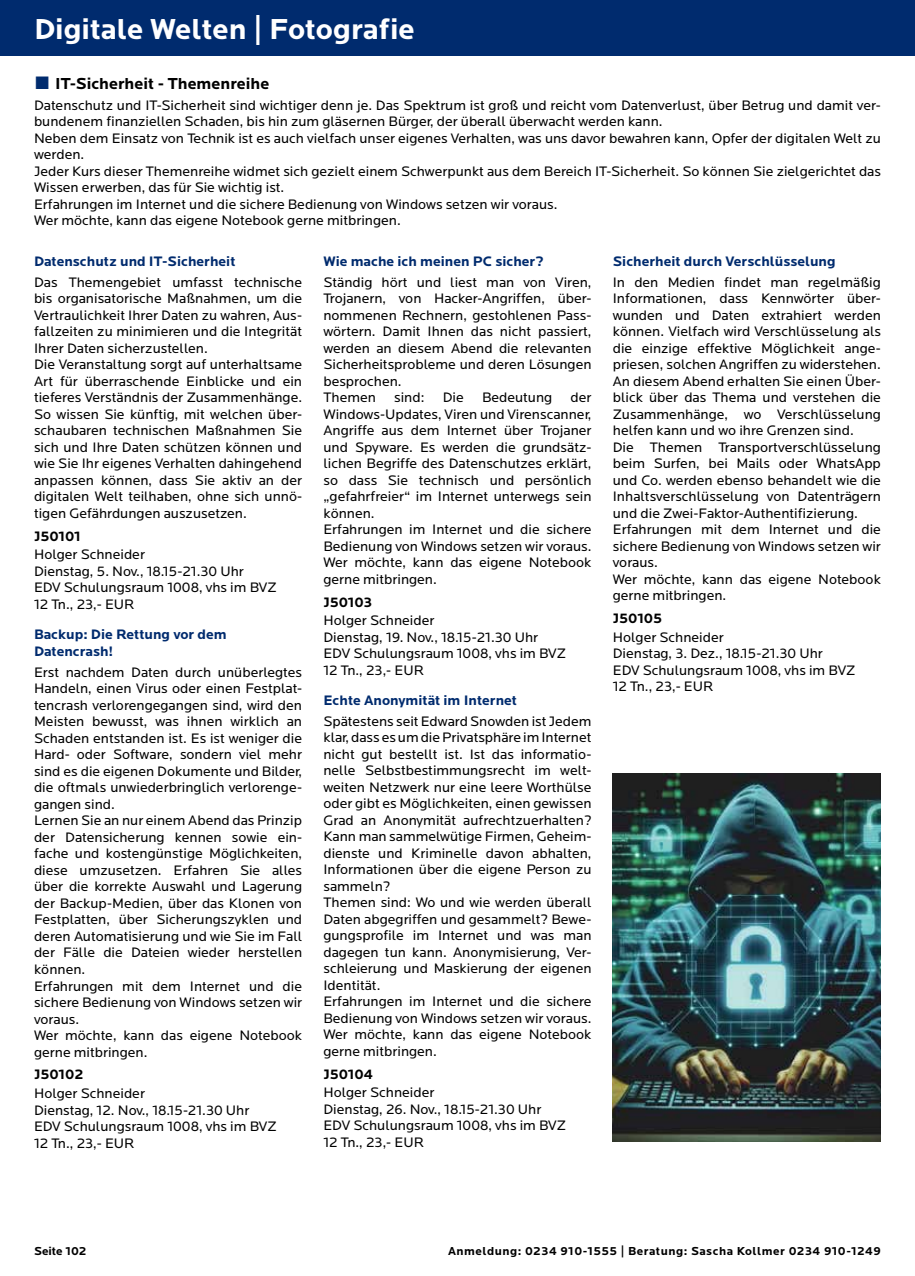
<style>
.page{position:relative;width:915px;height:1276px;background:#fff}
.page>*{position:absolute;margin:0;border:0;box-sizing:border-box;transform-origin:0 0}
.t1{font:700 30px "Locator";color:#fff}
.t2{font:700 16.5px "Locator";color:#000}
.t3{font:14.25px/16.5px "Locator";color:#000}
.t4{font:700 14.25px/17.2px "Locator";color:#002b6e}
.t5{font:700 14.25px "Locator";color:#000}
.t6{font:700 12px "Locator";letter-spacing:.04em;color:#000}
.t7{font:700 12px "Locator";color:#000}
.s1{font-family:"Arial";font-weight:400;font-size:27px;color:#002b6e}
</style>
<div class="page">
<div style="left:0;top:0;width:914px;height:55px;background:#002b6e"></div>
<img style="left:612px;top:773px;width:268px;height:368px">
<h1 class="t1" style="left:34px;top:12px;width:382px">Digitale Welten | Fotografie</h1>
<p class="t2" style="left:34px;top:74px;width:237px"><span class="s1">■</span> IT-Sicherheit - Themenreihe</p>
<p class="t3" style="left:34px;top:97px;width:848px">Datenschutz und IT-Sicherheit sind wichtiger denn je. Das Spektrum ist groß und reicht vom Datenverlust, über Betrug und damit ver&shy;bundenem finanziellen Schaden, bis hin zum gläsernen Bürger, der überall überwacht werden kann.<br>Neben dem Einsatz von Technik ist es auch vielfach unser eigenes Verhalten, was uns davor bewahren kann, Opfer der digitalen Welt zu werden.<br>Jeder Kurs dieser Themenreihe widmet sich gezielt einem Schwerpunkt aus dem Bereich IT-Sicherheit. So können Sie zielgerichtet das Wissen erwerben, das für Sie wichtig ist.<br>Erfahrungen im Internet und die sichere Bedienung von Windows setzen wir voraus.<br>Wer möchte, kann das eigene Notebook gerne mitbringen.</p>
<p class="t4" style="left:323px;top:253px;width:222px">Wie mache ich meinen PC sicher?</p>
<p class="t3" style="left:323px;top:274px;width:269px">Ständig hört und liest man von Viren,<br>Trojanern, von Hacker-Angriffen, über&shy;nommenen Rechnern, gestohlenen Pass&shy;wörtern. Damit Ihnen das nicht passiert, werden an diesem Abend die relevanten<br>Sicherheitsprobleme und deren Lösungen besprochen.<br>Themen</p>
<p class="t4" style="left:612px;top:253px;width:224px">Sicherheit durch Verschlüsselung</p>
<p class="t3" style="left:612px;top:274px;width:269px">In den Medien findet man regelmäßig Informationen, dass Kennwörter über&shy;wunden und Daten extrahiert werden können. Vielfach wird Verschlüsselung als die einzige effektive Möglichkeit ange&shy;priesen, solchen Angriffen zu widerstehen.<br>An diesem Abend erhalten Sie einen Über&shy;blick über das Thema und verstehen die Zusammenhänge, wo Verschlüsselung helfen kann und wo ihre Grenzen sind.<br>Die Themen Transportverschlüsselung beim Surfen, bei Mails oder WhatsApp und Co. werden ebenso behandelt wie die Inhaltsverschlüsselung von Datenträgern und die Zwei-Faktor-Authentifizierung.<br>Erfahrungen mit dem Internet und die sichere Bedienung von Windows setzen wir voraus.<br>Wer möchte, kann das eigene Notebook gerne mitbringen.</p>
<p class="t5" style="left:612px;top:610px;width:51px">J50105</p>
<p class="t3" style="left:612px;top:629px;width:244px">Holger Schneider<br>Dienstag, 3. Dez., 18.15-21.30 Uhr<br>EDV Schulungsraum 1008, vhs im BVZ<br>12 Tn., 23,- EUR</p>
<p class="t4" style="left:34px;top:253px;width:203px">Datenschutz und IT-Sicherheit</p>
<p class="t3" style="left:34px;top:274px;width:269px">Das Themengebiet umfasst technische bis organisatorische Maßnahmen, um die Vertraulichkeit Ihrer Daten zu wahren, Aus&shy;fallzeiten zu minimieren und die Integrität Ihrer Daten sicherzustellen.<br>Die Veranstaltung sorgt auf unterhaltsame Art für überraschende Einblicke und ein tieferes Verständnis der Zusammenhänge.<br>So wissen Sie künftig, mit welchen über&shy;schaubaren technischen Maßnahmen Sie sich und Ihre Daten schützen können und wie Sie Ihr eigenes Verhalten dahingehend anpassen können, dass Sie aktiv an der digitalen Welt teilhaben, ohne sich unnö&shy;tigen Gefährdungen auszusetzen.</p>
<p class="t5" style="left:34px;top:528px;width:48px">J50101</p>
<p class="t3" style="left:34px;top:547px;width:244px">Holger Schneider<br>Dienstag, 5. Nov., 18.15-21.30 Uhr<br>EDV Schulungsraum 1008, vhs im BVZ<br>12 Tn., 23,- EUR</p>
<p class="t4" style="left:34px;top:626px;width:194px">Backup: Die Rettung vor dem<br>Datencrash!</p>
<p class="t3" style="left:34px;top:664px;width:269px">Erst nachdem Daten durch unüberlegtes Handeln, einen Virus oder einen Festplat&shy;tencrash verlorengegangen sind, wird den Meisten bewusst, was ihnen wirklich an Schaden entstanden ist. Es ist weniger die Hard- oder Software, sondern viel mehr sind es die eigenen Dokumente und Bilder, die oftmals unwiederbringlich verlorenge&shy;gangen sind.<br>Lernen Sie an nur einem Abend das Prinzip der Datensicherung kennen sowie ein&shy;fache und kostengünstige Möglichkeiten, diese umzusetzen. Erfahren Sie alles über die korrekte Auswahl und Lagerung der Backup-Medien, über das Klonen von Festplatten, über Sicherungszyklen und deren Automatisierung und wie Sie im Fall der Fälle die Dateien wieder herstellen können.<br>Erfahrungen mit dem Internet und die sichere Bedienung von Windows setzen wir voraus.<br>Wer möchte, kann das eigene Notebook gerne mitbringen.</p>
<p class="t5" style="left:34px;top:1066px;width:51px">J50102</p>
<p class="t3" style="left:34px;top:1085px;width:244px">Holger Schneider<br>Dienstag, 12. Nov., 18.15-21.30 Uhr<br>EDV Schulungsraum 1008, vhs im BVZ<br>12 Tn., 23,- EUR</p>
<p class="t3" style="left:394px;top:390px;width:32px">sind:</p>
<p class="t3" style="left:442px;top:390px;width:23px">Die</p>
<p class="t3" style="left:482px;top:390px;width:72px">Bedeutung</p>
<p class="t3" style="left:323px;top:390px;width:269px;text-indent:247px">der<br>Windows-Updates, Viren und Virenscanner,<br>Angriffe aus dem Internet über Trojaner und Spyware. Es werden die grundsätz&shy;lichen Begriffe des Datenschutzes erklärt, so dass Sie technisch und persönlich „gefahrfreier“ im Internet unterwegs sein können.<br>Erfahrungen im Internet und die sichere<br>Bedienung von Windows setzen wir voraus.<br>Wer möchte, kann das eigene Notebook gerne mitbringen.</p>
<p class="t5" style="left:323px;top:594px;width:50px">J50103</p>
<p class="t3" style="left:323px;top:613px;width:244px">Holger Schneider<br>Dienstag, 19. Nov., 18.15-21.30 Uhr<br>EDV Schulungsraum 1008, vhs im BVZ<br>12 Tn., 23,- EUR</p>
<p class="t4" style="left:323px;top:692px;width:195px">Echte Anonymität im Internet</p>
<p class="t3" style="left:323px;top:713px;width:269px">Spätestens seit Edward Snowden ist Jedem klar, dass es um die Privatsphäre im Internet nicht gut bestellt ist. Ist das informatio&shy;nelle Selbstbestimmungsrecht im welt&shy;weiten Netzwerk nur eine leere Worthülse oder gibt es Möglichkeiten, einen gewissen Grad an Anonymität aufrechtzuerhalten?<br>Kann man sammelwütige Firmen, Geheim&shy;dienste und Kriminelle davon abhalten, Informationen über die eigene Person zu sammeln?<br>Themen sind: Wo und wie werden überall Daten abgegriffen und gesammelt? Bewe&shy;gungsprofile im Internet und was man dagegen tun kann. Anonymisierung, Ver&shy;schleierung und Maskierung der eigenen Identität.<br>Erfahrungen im Internet und die sichere Bedienung von Windows setzen wir voraus.<br>Wer möchte, kann das eigene Notebook gerne mitbringen.</p>
<p class="t5" style="left:323px;top:1065px;width:51px">J50104</p>
<p class="t3" style="left:323px;top:1084px;width:244px">Holger Schneider<br>Dienstag, 26. Nov., 18.15-21.30 Uhr<br>EDV Schulungsraum 1008, vhs im BVZ<br>12 Tn., 23,- EUR</p>
<p class="t7" style="left:34px;top:1244px;width:54px">Seite 102</p>
<p class="t6" style="left:448px;top:1244px;width:434px">Anmeldung: 0234 910-1555 | Beratung: Sascha Kollmer 0234 910-1249</p>
</div>
